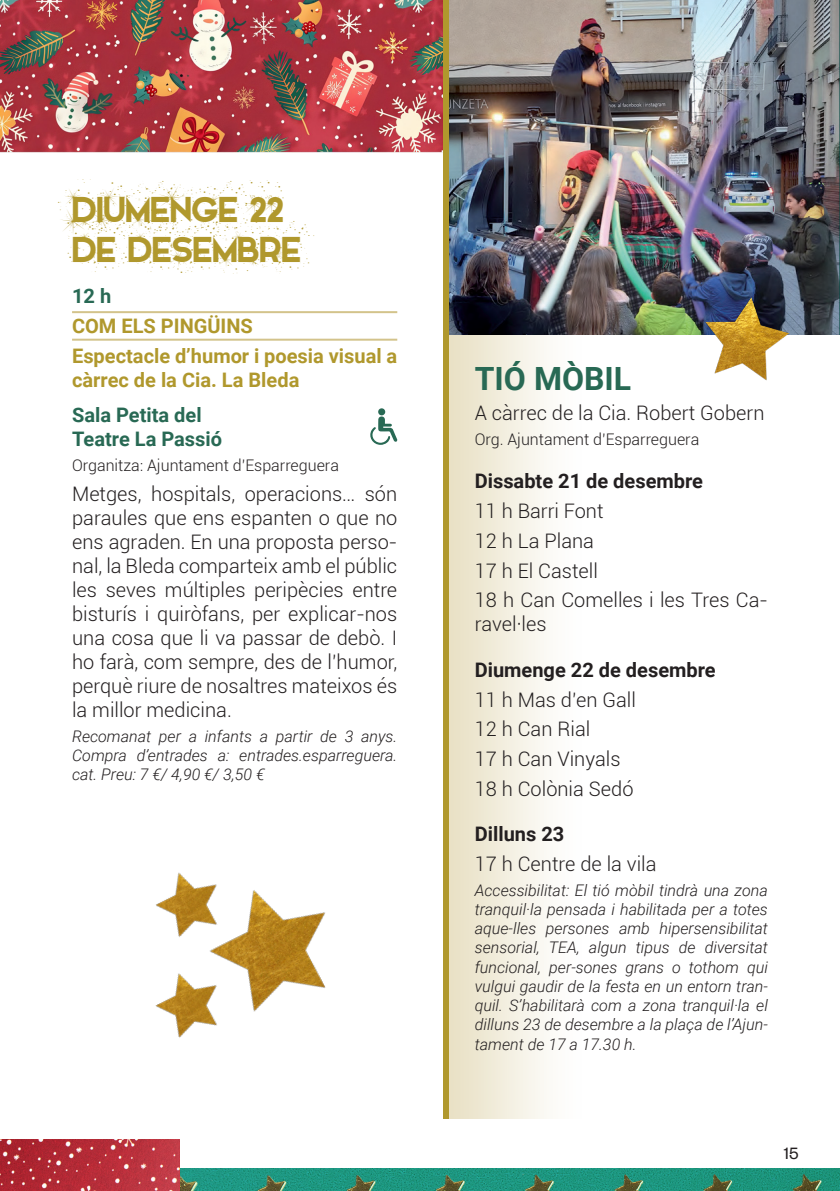
<style>
.page{position:relative;width:840px;height:1191px;background:#fff}
.page>*{position:absolute;margin:0;border:0;box-sizing:border-box;transform-origin:0 0}
.dies{font:48px/40px "Snowinter Free";color:#b0982d}
.actes_entrat_-_gran{font:700 32px "Roboto";color:#286954}
.pa_text{font:300 20px/24px "Roboto";color:#231f20;text-align:justify}
.pa_text_-_entrat{font:300 20px/24px "Roboto";color:#231f20}
.subtitol{font:700 20px/24px "Roboto";color:#b0982d}
.dies__entrat{font:700 20px "Roboto";color:#231f20}
.lloc{font:700 20px/24px "Roboto";color:#286954}
.actes{font:700 20px "Roboto";color:#b0982d}
.hores{font:700 20px "Roboto";color:#286954}
.t1{font:18px "Founders Grotesk";color:#231f20}
.cursiva_entrat{font:italic 300 16px/19.2px "Roboto";color:#231f20;text-align:justify}
.text_cursiva{font:italic 300 16px/19.2px "Roboto";color:#231f20;text-align:justify}
.organitza{font:300 16px "Roboto";color:#231f20}
.organitza_entrat{font:300 16px "Roboto";color:#231f20}
</style>
<div class="page">
<img style="left:179px;top:1168px;width:660px;height:23px">
<div style="left:448px;top:323px;width:143px;height:796px;background:linear-gradient(to right,#e9e1c5,#fff)"></div>
<img style="left:0;top:1139px;width:179px;height:52px">
<img style="left:448px;top:0;width:391px;height:334px">
<img style="left:0;top:0;width:442px;height:153px">
<hr style="left:72px;top:311px;width:325px;height:2px;background:#d3c38b">
<hr style="left:72px;top:339px;width:325px;height:2px;background:#d3c38b">
<div style="left:442px;top:0;width:6px;height:1119px;background:#b0982d"></div>
<img style="left:670px;top:275px;width:131px;height:106px">
<svg style="left:370px;top:416px;width:27px;height:29px"></svg>
<div style="left:378px;top:408px;width:7px;height:7px;background:#286954;border-radius:50%"></div>
<img style="left:291px;top:912px;width:35px;height:76px">
<img style="left:155px;top:872px;width:136px;height:156px">
<p class="dies" style="left:72px;top:189px;width:230px">Diumenge 22 de desembre</p>
<p class="hores" style="left:72px;top:282px;width:41px">12 h</p>
<p class="actes" style="left:72px;top:312px;width:182px">COM ELS PINGÜINS</p>
<p class="subtitol" style="left:72px;top:343px;width:326px">Espectacle d’humor i poesia visual a càrrec de la Cia. La Bleda</p>
<p class="lloc" style="left:72px;top:402px;width:151px">Sala Petita del<br>Teatre La Passió</p>
<p class="organitza" style="left:72px;top:454px;width:268px">Organitza: Ajuntament d’Esparreguera</p>
<p class="pa_text" style="left:72px;top:481px;width:326px">Metges, hospitals, operacions… són paraules que ens espanten o que no ens agraden. En una proposta perso&shy;nal, la Bleda comparteix amb el públic les seves múltiples peripècies entre bisturís i quiròfans, per explicar-nos una cosa que li va passar de debò. I ho farà, com sempre, des de l’humor, perquè riure de nosaltres mateixos és la millor medicina.</p>
<p class="text_cursiva" style="left:72px;top:725px;width:326px">Recomanat per a infants a partir de 3 anys.<br>Compra d’entrades a: entrades.esparreguera. cat. Preu: 7 €/ 4,90 €/ 3,50 €</p>
<p class="actes_entrat_-_gran" style="left:474px;top:356px;width:158px">TIÓ MÒBIL</p>
<p class="pa_text_-_entrat" style="left:474px;top:400px;width:291px">A càrrec de la Cia. Robert Gobern</p>
<p class="organitza_entrat" style="left:474px;top:428px;width:226px">Org. Ajuntament d’Esparreguera</p>
<p class="dies__entrat" style="left:474px;top:467px;width:230px">Dissabte 21 de desembre</p>
<p class="pa_text_-_entrat" style="left:474px;top:498px;width:130px">11 h Barri Font</p>
<p class="pa_text_-_entrat" style="left:474px;top:528px;width:121px">12 h La Plana</p>
<p class="pa_text_-_entrat" style="left:474px;top:558px;width:125px">17 h El Castell</p>
<p class="pa_text_-_entrat" style="left:474px;top:587px;width:294px">18 h Can Comelles i les Tres Ca&shy;ravel·les</p>
<p class="dies__entrat" style="left:474px;top:656px;width:242px">Diumenge 22 de desembre</p>
<p class="pa_text_-_entrat" style="left:474px;top:687px;width:163px">11 h Mas d’en Gall</p>
<p class="pa_text_-_entrat" style="left:474px;top:716px;width:117px">12 h Can Rial</p>
<p class="pa_text_-_entrat" style="left:474px;top:746px;width:147px">17 h Can Vinyals</p>
<p class="pa_text_-_entrat" style="left:474px;top:776px;width:160px">18 h Colònia Sedó</p>
<p class="dies__entrat" style="left:474px;top:820px;width:91px">Dilluns 23</p>
<p class="pa_text_-_entrat" style="left:474px;top:851px;width:183px">17 h Centre de la vila</p>
<p class="cursiva_entrat" style="left:474px;top:880px;width:294px">Accessibilitat: El tió mòbil tindrà una zona tranquil·la pensada i habilitada per a totes aque-lles persones amb hipersensibilitat sensorial, TEA, algun tipus de diversitat funcional, per-sones grans o tothom qui vulgui gaudir de la festa en un entorn tran&shy;quil. S’habilitarà com a zona tranquil·la el dilluns 23 de desembre a la plaça de l’Ajun&shy;tament de 17 a 17.30 h.</p>
<p class="t1" style="left:783px;top:1142px;width:16px">15</p>
</div>
